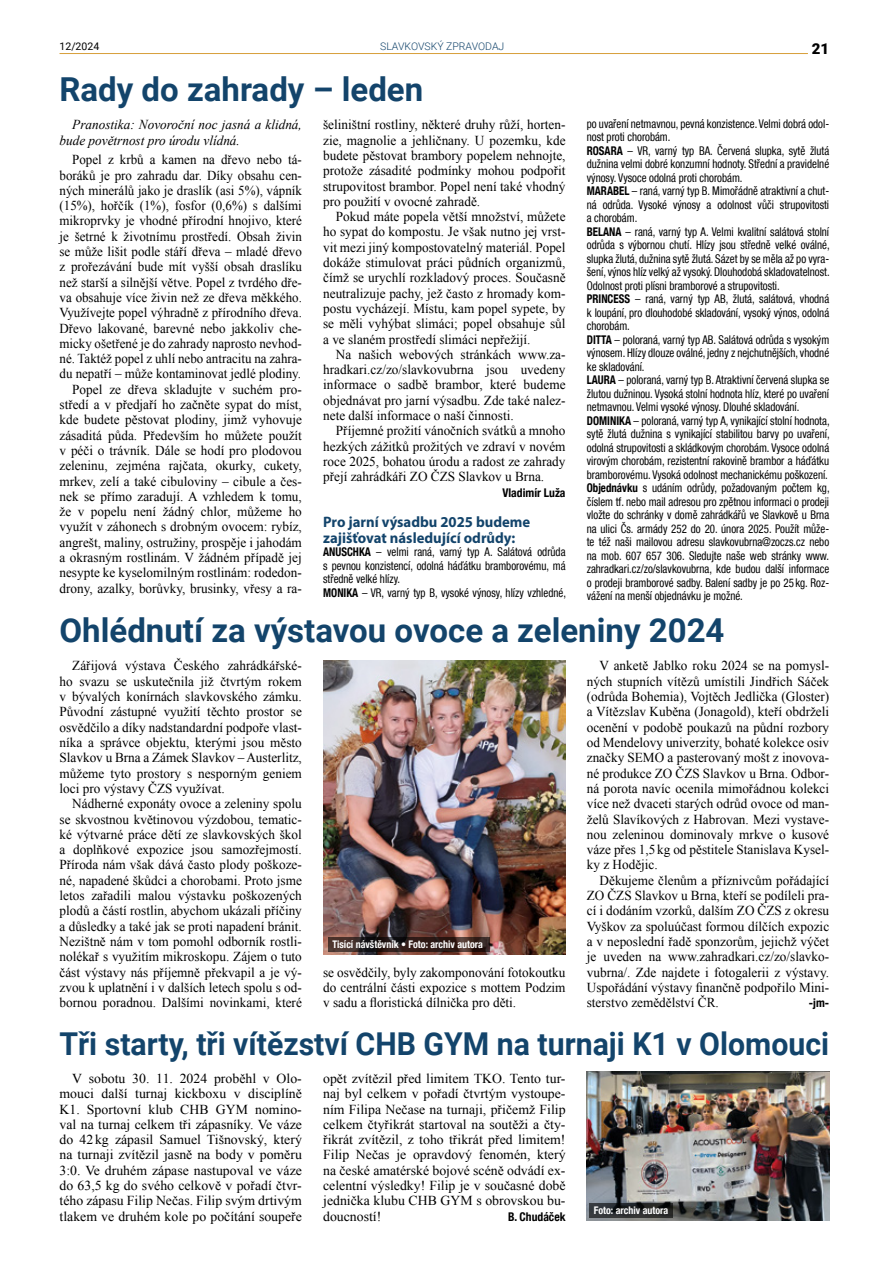
<style>
.page{position:relative;width:893px;height:1263px;background:#fff}
.page>*{position:absolute;margin:0;border:0;box-sizing:border-box;transform-origin:0 0}
.t1{font:700 33px "Roboto";color:#13446b}
.t2{font:700 31.5px "Roboto";color:#13446b;scale:.96 1}
.t3{font:700 15.15px/15.3px "Myriad Pro";color:#13446b}
.t4{font:900 15px "Roboto";color:#000}
.t5{font:13.65px/15.3px "Times New Roman";color:#000;text-align:justify}
.t6{font:13.65px/15.3px "Times New Roman";color:#000;text-align:right;scale:.95 1}
.t7{font:italic 13.65px/15.3px "Times New Roman";color:#000}
.t8{font:condensed 12px/13.5px "Helvetica Neue LT Com";color:#000;scale:.91 1}
.t9{font:700 condensed 12px "Helvetica Neue LT Com";color:#000}
.t10{font:700 condensed 10.5px "Helvetica Neue LT Com";color:#fff;scale:.95 1}
.t11{font:300 10.5px "Roboto";color:#13446b}
.t12{font:10.5px "Roboto";color:#000}
.s1{font-weight:700}
</style>
<div class="page">
<hr style="left:60px;top:53px;width:748px;height:1px;background:#d79f3a">
<img style="left:323px;top:661px;width:243px;height:293px">
<svg style="left:328px;top:937px;width:162px;height:14px;background:#32201d"></svg>
<img style="left:587px;top:1071px;width:242px;height:149px">
<svg style="left:590px;top:1203px;width:83px;height:15px"></svg>
<p class="t12" style="left:60px;top:39px;width:41px">12/2024</p>
<p class="t11" style="left:380px;top:39px;width:126px">SLAVKOVSKÝ ZPRAVODAJ</p>
<p class="t4" style="left:812px;top:38px;width:19px">21</p>
<h1 class="t1" style="left:60px;top:66px;width:365px">Rady do zahrady – leden</h1>
<p class="t7" style="left:60px;top:117px;width:244px;text-indent:13px">Pranostika: Novoroční noc jasná a klidná, bude povětrnost pro úrodu vlídná.</p>
<p class="t6" style="left:59px;top:152px;width:257px">Popel z krbů a kamen na dřevo nebo tá&shy;boráků je pro zahradu dar. Díky obsahu cen&shy;ných minerálů jako je draslík (asi 5%), vápník (15%), hořčík (1%), fosfor (0,6%) s dalšími mikroprvky je vhodné přírodní hnojivo, které je šetrné k životnímu prostředí. Obsah živin se může lišit podle stáří dřeva – mladé dřevo z prořezávání bude mít vyšší obsah draslíku než starší a silnější větve. Popel z tvrdého dře&shy;va obsahuje více živin než ze dřeva měkkého.<br>Využívejte popel výhradně z přírodního dřeva.<br>Dřevo lakované, barevné nebo jakkoliv che&shy;micky ošetřené je do zahrady naprosto nevhod&shy;né. Taktéž popel z uhlí nebo antracitu na zahra&shy;du nepatří – může kontaminovat jedlé plodiny.<br>Popel ze dřeva skladujte v suchém pro&shy;středí a v předjaří ho začněte sypat do míst, kde budete pěstovat plodiny, jimž vyhovuje zásaditá půda. Především ho můžete použít v péči o trávník. Dále se hodí pro plodovou zeleninu, zejména rajčata, okurky, cukety, mrkev, zelí a také cibuloviny – cibule a čes&shy;nek se přímo zaradují. A vzhledem k tomu, že v popelu není žádný chlor, můžeme ho využít v záhonech s drobným ovocem: rybíz, angrešt, maliny, ostružiny, prospěje i jahodám a okrasným rostlinám. V žádném případě jej nesypte ke kyselomilným rostlinám: rodedon&shy;drony, azalky, borůvky, brusinky, vřesy a ra-</p>
<p class="t5" style="left:323px;top:117px;width:244px">šeliništní rostliny, některé druhy růží, horten&shy;zie, magnolie a jehličnany. U pozemku, kde budete pěstovat brambory popelem nehnojte, protože zásadité podmínky mohou podpořit strupovitost brambor. Popel není také vhodný pro použití v ovocné zahradě.</p>
<p class="t5" style="left:323px;top:209px;width:244px;text-indent:13px">Pokud máte popela větší množství, můžete ho sypat do kompostu. Je však nutno jej vrst&shy;vit mezi jiný kompostovatelný materiál. Popel dokáže stimulovat práci půdních organizmů, čímž se urychlí rozkladový proces. Současně neutralizuje pachy, jež často z hromady kom&shy;postu vycházejí. Místu, kam popel sypete, by se měli vyhýbat slimáci; popel obsahuje sůl a ve slaném prostředí slimáci nepřežijí.</p>
<p class="t5" style="left:323px;top:346px;width:244px;text-indent:13px">Na našich webových stránkách www.za&shy;hradkari.cz/zo/slavkovubrna jsou uvedeny informace o sadbě brambor, které budeme objednávat pro jarní výsadbu. Zde také nalez&shy;nete další informace o naší činnosti.</p>
<p class="t5" style="left:323px;top:423px;width:244px;text-indent:13px">Příjemné prožití vánočních svátků a mnoho hezkých zážitků prožitých ve zdraví v novém roce 2025, bohatou úrodu a radost ze zahrady přejí zahrádkáři ZO ČZS Slavkov u Brna.</p>
<p class="t9" style="left:502px;top:485px;width:65px">Vladimír Luža</p>
<p class="t3" style="left:323px;top:514px;width:209px">Pro jarní výsadbu 2025 budeme zajišťovat následující odrůdy:</p>
<p class="t8" style="left:323px;top:545px;width:268px"><span class="s1">ANUSCHKA</span> – velmi raná, varný typ A. Salátová odrůda s pevnou konzistencí, odolná háďátku bramborovému, má středně velké hlízy.<br><span class="s1">MONIKA</span> – VR, varný typ B, vysoké výnosy, hlízy vzhledné,</p>
<p class="t8" style="left:587px;top:116px;width:268px">po uvaření netmavnou, pevná konzistence. Velmi dobrá odol&shy;nost proti chorobám.<br><span class="s1">ROSARA</span> – VR, varný typ BA. Červená slupka, sytě žlutá dužnina velmi dobré konzumní hodnoty. Střední a pravidelné výnosy. Vysoce odolná proti chorobám.<br><span class="s1">MARABEL</span> – raná, varný typ B. Mimořádně atraktivní a chut&shy;ná odrůda. Vysoké výnosy a odolnost vůči strupovitosti a chorobám.<br><span class="s1">BELANA</span> – raná, varný typ A. Velmi kvalitní salátová stolní odrůda s výbornou chutí. Hlízy jsou středně velké oválné, slupka žlutá, dužnina sytě žlutá. Sázet by se měla až po vyra&shy;šení, výnos hlíz velký až vysoký. Dlouhodobá skladovatelnost.<br>Odolnost proti plísni bramborové a strupovitosti.<br><span class="s1">PRINCESS</span> – raná, varný typ AB, žlutá, salátová, vhodná k loupání, pro dlouhodobé skladování, vysoký výnos, odolná chorobám.<br><span class="s1">DITTA</span> – poloraná, varný typ AB. Salátová odrůda s vysokým výnosem. Hlízy dlouze oválné, jedny z nejchutnějších, vhodné ke skladování.<br><span class="s1">LAURA</span> – poloraná, varný typ B. Atraktivní červená slupka se žlutou dužninou. Vysoká stolní hodnota hlíz, které po uvaření netmavnou. Velmi vysoké výnosy. Dlouhé skladování.<br><span class="s1">DOMINIKA</span> – poloraná, varný typ A, vynikající stolní hodnota, sytě žlutá dužnina s vynikající stabilitou barvy po uvaření, odolná strupovitosti a skládkovým chorobám. Vysoce odolná virovým chorobám, rezistentní rakovině brambor a háďátku bramborovému. Vysoká odolnost mechanickému poškození.<br><span class="s1">Objednávku</span> s udáním odrůdy, požadovaným počtem kg, číslem tf. nebo mail adresou pro zpětnou informaci o prodeji vložte do schránky v domě zahrádkářů ve Slavkově u Brna na ulici Čs. armády 252 do 20. února 2025. Použít může&shy;te též naši mailovou adresu slavkovubrna@zoczs.cz nebo na mob. 607 657 306. Sledujte naše web stránky www. zahradkari.cz/zo/slavkovubrna, kde budou další informace o prodeji bramborové sadby. Balení sadby je po 25 kg. Roz&shy;vážení na menší objednávku je možné.</p>
<h1 class="t1" style="left:60px;top:608px;width:667px">Ohlédnutí za výstavou ovoce a zeleniny 2024</h1>
<p class="t5" style="left:60px;top:658px;width:244px;text-indent:13px">Zářijová výstava Českého zahrádkářské&shy;ho svazu se uskutečnila již čtvrtým rokem v bývalých konírnách slavkovského zámku.<br>Původní zástupné využití těchto prostor se osvědčilo a díky nadstandardní podpoře vlast&shy;níka a správce objektu, kterými jsou město Slavkov u Brna a Zámek Slavkov – Austerlitz, můžeme tyto prostory s nesporným geniem loci pro výstavy ČZS využívat.</p>
<p class="t5" style="left:59px;top:796px;width:244px;text-indent:13px">Nádherné exponáty ovoce a zeleniny spolu se skvostnou květinovou výzdobou, tematic&shy;ké výtvarné práce dětí ze slavkovských škol a doplňkové expozice jsou samozřejmostí.<br>Příroda nám však dává často plody poškoze&shy;né, napadené škůdci a chorobami. Proto jsme letos zařadili malou výstavku poškozených plodů a částí rostlin, abychom ukázali příčiny a důsledky a také jak se proti napadení bránit.<br>Nezištně nám v tom pomohl odborník rostli&shy;nolékař s využitím mikroskopu. Zájem o tuto část výstavy nás příjemně překvapil a je vý&shy;zvou k uplatnění i v dalších letech spolu s od&shy;bornou poradnou. Dalšími novinkami, které</p>
<p class="t5" style="left:587px;top:658px;width:244px;text-indent:13px">V anketě Jablko roku 2024 se na pomysl&shy;ných stupních vítězů umístili Jindřich Sáček (odrůda Bohemia), Vojtěch Jedlička (Gloster) a Vítězslav Kuběna (Jonagold), kteří obdrželi ocenění v podobě poukazů na půdní rozbory od Mendelovy univerzity, bohaté kolekce osiv značky SEMO a pasterovaný mošt z inovova&shy;né produkce ZO ČZS Slavkov u Brna. Odbor&shy;ná porota navíc ocenila mimořádnou kolekci více než dvaceti starých odrůd ovoce od man&shy;želů Slavíkových z Habrovan. Mezi vystave&shy;nou zeleninou dominovaly mrkve o kusové váze přes 1,5kg od pěstitele Stanislava Kysel&shy;ky z Hodějic.</p>
<p class="t5" style="left:587px;top:872px;width:244px;text-indent:13px">Děkujeme členům a příznivcům pořádající ZO ČZS Slavkov u Brna, kteří se podíleli pra&shy;cí i dodáním vzorků, dalším ZO ČZS z okresu Vyškov za spoluúčast formou dílčích expozic a v neposlední řadě sponzorům, jejichž výčet je uveden na www.zahradkari.cz/zo/slavko&shy;vubrna/. Zde najdete i fotogalerii z výstavy.<br>Uspořádání výstavy finančně podpořilo Mini&shy;sterstvo zemědělství ČR.</p>
<p class="t10" style="left:333px;top:938px;width:160px">Tisící návštěvník • Foto: archiv autora</p>
<p class="t5" style="left:323px;top:964px;width:244px">se osvědčily, byly zakomponování fotokoutku do centrální části expozice s mottem Podzim v sadu a floristická dílnička pro děti.</p>
<p class="t9" style="left:809px;top:996px;width:22px">-jm-</p>
<h2 class="t2" style="left:60px;top:1021px;width:803px">Tři starty, tři vítězství CHB GYM na turnaji K1 v Olomouci</h2>
<p class="t5" style="left:59px;top:1070px;width:244px;text-indent:13px">V sobotu 30. 11. 2024 proběhl v Olo&shy;mouci další turnaj kickboxu v disciplíně K1. Sportovní klub CHB GYM nomino&shy;val na turnaj celkem tři zápasníky. Ve váze do 42kg zápasil Samuel Tišnovský, který na turnaji zvítězil jasně na body v poměru 3:0. Ve druhém zápase nastupoval ve váze do 63,5 kg do svého celkově v pořadí čtvr&shy;tého zápasu Filip Nečas. Filip svým drtivým tlakem ve druhém kole po počítání soupeře</p>
<p class="t5" style="left:323px;top:1070px;width:244px">opět zvítězil před limitem TKO. Tento tur&shy;naj byl celkem v pořadí čtvrtým vystoupe&shy;ním Filipa Nečase na turnaji, přičemž Filip celkem čtyřikrát startoval na soutěži a čty&shy;řikrát zvítězil, z toho třikrát před limitem!<br>Filip Nečas je opravdový fenomén, který na české amatérské bojové scéně odvádí ex&shy;celentní výsledky! Filip je v současné době jednička klubu CHB GYM s obrovskou bu&shy;doucností!</p>
<p class="t10" style="left:594px;top:1204px;width:80px">Foto: archiv autora</p>
<p class="t9" style="left:508px;top:1209px;width:59px">B. Chudáček</p>
</div>
